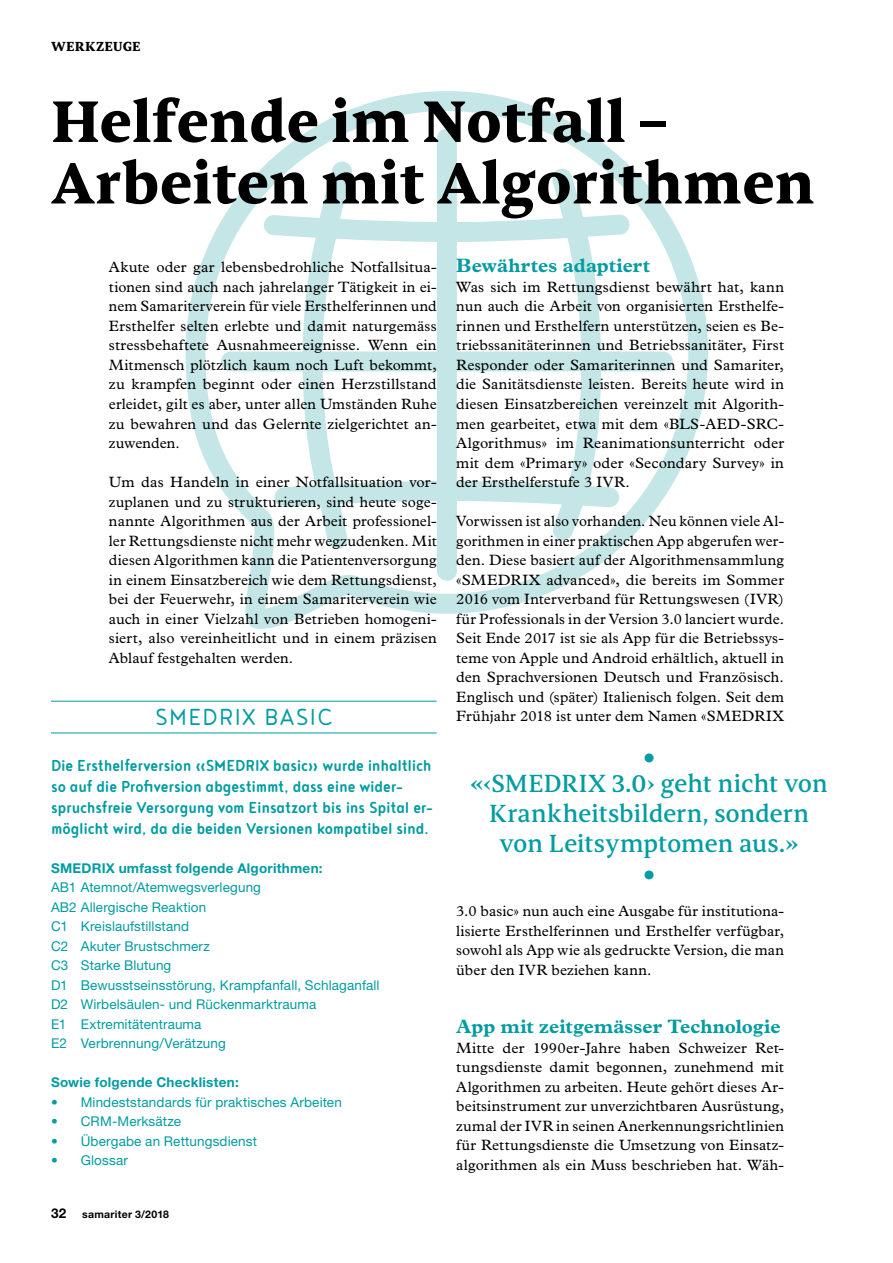
<style>
.page{position:relative;width:893px;height:1263px;background:#fff}
.page>*{position:absolute;margin:0;border:0;box-sizing:border-box;transform-origin:0 0}
.t1{font:700 60px/61.5px "Torrent";color:#000}
.t2{font:500 40.5px "Torrent";color:#009ca2}
.t3{font:28.5px "Noyh Slim R Light";letter-spacing:.05em;color:#009ca2}
.t4{font:500 25.5px/30px "Torrent";letter-spacing:-.01em;color:#009ca2;text-align:center}
.t5{font:19.5px/21px "Noyh Slim R";letter-spacing:-.01em;color:#009ca2}
.t6{font:700 19.5px "Plantin Std";letter-spacing:.005em;color:#009ca2}
.t7{font:15px/19.5px "Plantin Std";letter-spacing:.01em;color:#000;text-align:justify}
.t8{font:13.5px/19.5px "Helvetica Neue LT Std";letter-spacing:.01em;color:#009ca2}
.t9{font:700 13.5px "Helvetica Neue LT Std";letter-spacing:.02em;color:#009ca2}
.t10{font:700 13.5px "Torrent";letter-spacing:.005em;color:#000}
.t11{font:700 13.5px "Helvetica Neue LT Std";color:#000}
.t12{font:700 10.5px "Helvetica Neue LT Std";letter-spacing:.025em;color:#000}
</style>
<div class="page">
<svg style="left:186px;top:91px;width:522px;height:538px"></svg>
<svg style="left:221px;top:129px;width:452px;height:452px"></svg>
<hr style="left:51px;top:701px;width:386px;height:1px;background:#009ca2">
<hr style="left:51px;top:733px;width:386px;height:1px;background:#009ca2">
<p class="t10" style="left:51px;top:38px;width:91px">WERKZEUGE</p>
<h1 class="t1" style="left:51px;top:91px;width:765px">Helfende im Notfall –<br>Arbeiten mit Algorithmen</h1>
<p class="t7" style="left:109px;top:258px;width:329px">Akute oder gar lebensbedrohliche Notfallsitua&shy;tionen sind auch nach jahrelanger Tätigkeit in ei&shy;nem Samariterverein für viele Ersthelferinnen und Ersthelfer selten erlebte und damit naturgemäss stressbehaftete Ausnahmeereignisse. Wenn ein Mitmensch plötzlich kaum noch Luft bekommt, zu krampfen beginnt oder einen Herzstillstand erleidet, gilt es aber, unter allen Umständen Ruhe zu bewahren und das Gelernte zielgerichtet an&shy;zuwenden.</p>
<p class="t7" style="left:109px;top:472px;width:329px">Um das Handeln in einer Notfallsituation vor&shy;zuplanen und zu strukturieren, sind heute soge&shy;nannte Algorithmen aus der Arbeit professionel&shy;ler Rettungsdienste nicht mehr wegzudenken. Mit diesen Algorithmen kann die Patientenversorgung in einem Einsatzbereich wie dem Rettungsdienst, bei der Feuerwehr, in einem Samariterverein wie auch in einer Vielzahl von Betrieben homogeni&shy;siert, also vereinheitlicht und in einem präzisen Ablauf festgehalten werden.</p>
<h3 class="t3" style="left:155px;top:701px;width:179px">SMEDRIX BASIC</h3>
<h3 class="t5" style="left:51px;top:754px;width:384px">Die Ersthelferversion «SMEDRIX basic» wurde inhaltlich so auf die Profiversion abgestimmt, dass eine wider&shy;spruchsfreie Versorgung vom Einsatzort bis ins Spital er&shy;möglicht wird, da die beiden Versionen kompatibel sind.</h3>
<p class="t9" style="left:51px;top:859px;width:273px">SMEDRIX umfasst folgende Algorithmen:</p>
<p class="t8" style="left:51px;top:877px;width:330px">AB1 Atemnot/Atemwegsverlegung<br>AB2 Allergische Reaktion<br>C1 Kreislaufstillstand<br>C2 Akuter Brustschmerz<br>C3 Starke Blutung<br>D1 Bewusstseinsstörung, Krampfanfall, Schlaganfall<br>D2 Wirbelsäulen- und Rückenmarktrauma<br>E1 Extremitätentrauma<br>E2 Verbrennung/Verätzung</p>
<p class="t9" style="left:51px;top:1074px;width:189px">Sowie folgende Checklisten:</p>
<p class="t8" style="left:51px;top:1092px;width:292px">• Mindeststandards für praktisches Arbeiten</p>
<p class="t8" style="left:51px;top:1111px;width:132px">• CRM-Merksätze</p>
<p class="t8" style="left:51px;top:1131px;width:208px">• Übergabe an Rettungsdienst</p>
<p class="t8" style="left:51px;top:1150px;width:79px">• Glossar</p>
<p class="t11" style="left:51px;top:1205px;width:17px">32</p>
<p class="t12" style="left:82px;top:1208px;width:88px">samariter 3/2018</p>
<h3 class="t6" style="left:456px;top:254px;width:195px">Bewährtes adaptiert</h3>
<p class="t7" style="left:456px;top:277px;width:329px">Was sich im Rettungsdienst bewährt hat, kann nun auch die Arbeit von organisierten Ersthelfe&shy;rinnen und Ersthelfern unterstützen, seien es Be&shy;triebssanitäterinnen und Betriebssanitäter, First Responder oder Samariterinnen und Samariter, die Sanitätsdienste leisten. Bereits heute wird in diesen Einsatzbereichen vereinzelt mit Algorith&shy;men gearbeitet, etwa mit dem «BLS-AED-SRC-Algorithmus» im Reanimationsunterricht oder mit dem «Primary» oder «Secondary Survey» in der Ersthelferstufe 3 IVR.</p>
<p class="t7" style="left:456px;top:511px;width:329px">Vorwissen ist also vorhanden. Neu können viele Al&shy;gorithmen in einer praktischen App abgerufen wer&shy;den. Diese basiert auf der Algorithmensammlung «SMEDRIX advanced», die bereits im Sommer 2016 vom Interverband für Rettungswesen (IVR) für Professionals in der Version 3.0 lanciert wurde.<br>Seit Ende 2017 ist sie als App für die Betriebssys&shy;teme von Apple und Android erhältlich, aktuell in den Sprachversionen Deutsch und Französisch.<br>Englisch und (später) Italienisch folgen. Seit dem Frühjahr 2018 ist unter dem Namen «SMEDRIX</p>
<h2 class="t2" style="left:642px;top:734px;width:16px">•</h2>
<h3 class="t4" style="left:470px;top:769px;width:359px">«‹SMEDRIX 3.0› geht nicht von<br>Krankheitsbildern, sondern von Leitsymptomen aus.»</h3>
<h2 class="t2" style="left:642px;top:851px;width:16px">•</h2>
<p class="t7" style="left:456px;top:901px;width:329px">3.0 basic» nun auch eine Ausgabe für institutiona&shy;lisierte Ersthelferinnen und Ersthelfer verfügbar, sowohl als App wie als gedruckte Version, die man über den IVR beziehen kann.</p>
<h3 class="t6" style="left:456px;top:1015px;width:326px">App mit zeitgemässer Technologie</h3>
<p class="t7" style="left:456px;top:1038px;width:329px">Mitte der 1990er-Jahre haben Schweizer Ret&shy;tungsdienste damit begonnen, zunehmend mit Algorithmen zu arbeiten. Heute gehört dieses Ar&shy;beitsinstrument zur unverzichtbaren Ausrüstung, zumal der IVR in seinen Anerkennungsrichtlinien für Rettungsdienste die Umsetzung von Einsatz&shy;algorithmen als ein Muss beschrieben hat. Wäh-</p>
</div>
